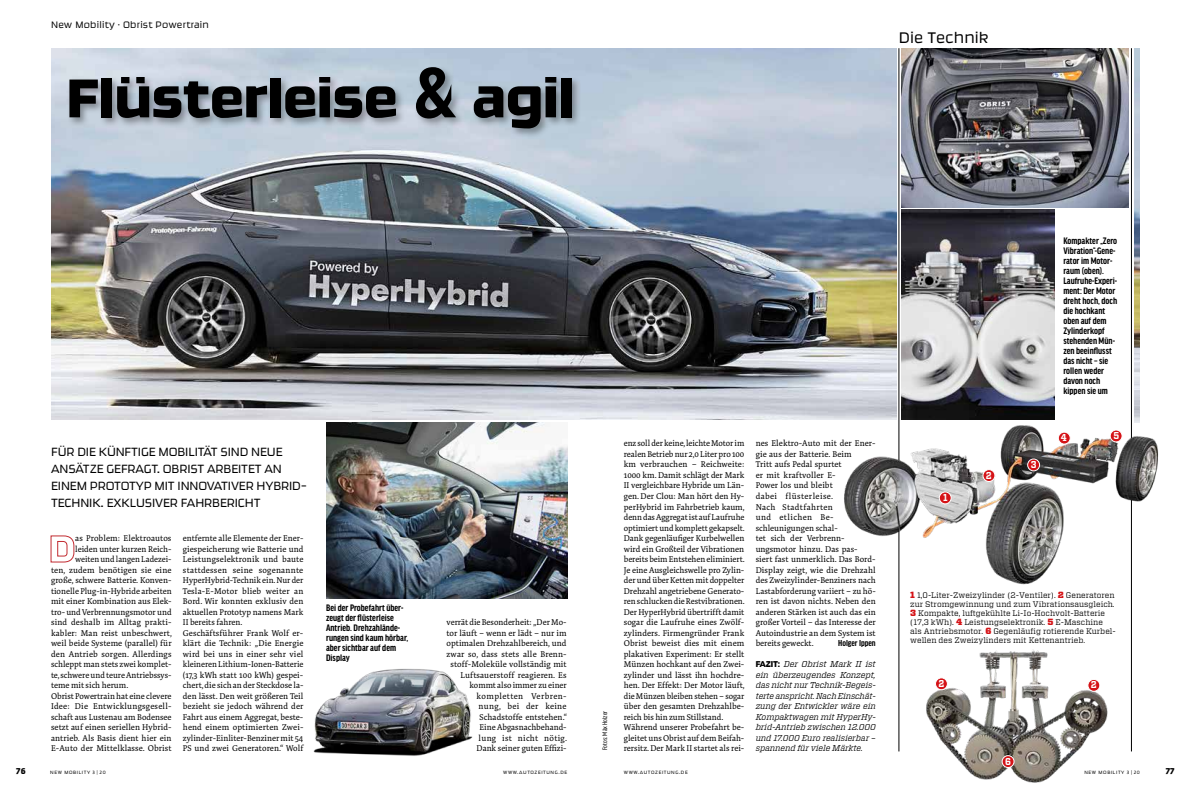
<style>
.page{position:relative;width:1191px;height:794px;background:#fff}
.page>*{position:absolute;margin:0;border:0;box-sizing:border-box;transform-origin:0 0}
.t1{font:64px "Ginger Pro";letter-spacing:-.01em;color:#000;scale:1.1 1}
.t2{font:300 18px "Ginger Pro";color:#000}
.t3{font:300 14px/17px "Ginger Pro";letter-spacing:-.01em;color:#000}
.t4{font:300 11px "Ginger Pro";letter-spacing:.02em;color:#000}
.t5{font:700 condensed 10px/10px "Good Headline Pro";color:#000}
.t6{font:700 10px "Vitesse";color:#fff;scale:.88 1}
.t7{font:10px "Ginger Pro";color:#000}
.t8{font:700 condensed 9.2px "Good Headline Pro";color:#000}
.t9{font:8.6px/10.5px "Tundra Pro";color:#000}
.t10{font:8.6px "Tundra Pro";letter-spacing:.025em;color:#000}
.t11{font:italic 8.5px/10.5px "Vitesse";letter-spacing:-.01em;color:#000;text-align:justify}
.t12{font:8px/9px "Vitesse";color:#000}
.t13{font:condensed 7px "Good Headline Pro";color:#000}
.t14{font:300 5.5px "Ginger Pro";letter-spacing:.11em;color:#000}
.s1{font-family:"Antique Olive Std";font-weight:700;font-size:66px}
.s2{font-family:"Ginger Pro";font-style:normal;font-size:10px}
.s3{font-weight:900;font-size:9px;color:#d51317}
</style>
<div class="page">
<img style="left:51px;top:48px;width:845px;height:372px">
<img style="left:1134px;top:49px;width:6px;height:351px">
<hr style="left:898px;top:48px;width:1px;height:703px;background:#000">
<hr style="left:1131px;top:48px;width:1px;height:703px;background:#000">
<img style="left:836px;top:400px;width:323px;height:205px">
<img style="left:326px;top:422px;width:241px;height:176px">
<img style="left:926px;top:649px;width:182px;height:134px">
<img style="left:901px;top:210px;width:153px;height:210px">
<img style="left:901px;top:48px;width:227px;height:159px">
<img style="left:313px;top:668px;width:160px;height:88px">
<div style="left:67px;top:65px;width:514px;height:74px;background:#000;opacity:.35"></div>
<svg style="left:50px;top:535px;width:25px;height:28px"></svg>
<div style="left:939px;top:492px;width:12px;height:12px;background:#d51317;border-radius:50%"></div>
<div style="left:939px;top:491px;width:12px;height:13px;border:1px solid #fff;border-radius:50%"></div>
<div style="left:1110px;top:430px;width:12px;height:12px;background:#d51317;border-radius:50%"></div>
<div style="left:1109px;top:429px;width:13px;height:13px;border:1px solid #fff;border-radius:50%"></div>
<div style="left:983px;top:469px;width:12px;height:12px;background:#d51317;border-radius:50%"></div>
<div style="left:982px;top:469px;width:13px;height:13px;border:1px solid #fff;border-radius:50%"></div>
<div style="left:1002px;top:755px;width:12px;height:12px;background:#d51317;border-radius:50%"></div>
<div style="left:1001px;top:755px;width:13px;height:13px;border:1px solid #fff;border-radius:50%"></div>
<div style="left:1027px;top:459px;width:12px;height:12px;background:#d51317;border-radius:50%"></div>
<div style="left:1027px;top:458px;width:13px;height:13px;border:1px solid #fff;border-radius:50%"></div>
<div style="left:1058px;top:432px;width:12px;height:12px;background:#d51317;border-radius:50%"></div>
<div style="left:1058px;top:432px;width:12px;height:12px;border:1px solid #fff;border-radius:50%"></div>
<div style="left:935px;top:678px;width:12px;height:12px;background:#d51317;border-radius:50%"></div>
<div style="left:935px;top:677px;width:12px;height:13px;border:1px solid #fff;border-radius:50%"></div>
<div style="left:1088px;top:679px;width:11px;height:12px;background:#d51317;border-radius:50%"></div>
<div style="left:1087px;top:679px;width:13px;height:12px;border:1px solid #fff;border-radius:50%"></div>
<p class="t4" style="left:51px;top:18px;width:159px">New Mobility · Obrist Powertrain</p>
<h1 class="t1" style="left:67px;top:58px;width:463px">Flüsterleise <span class="s1">&amp;</span> agil</h1>
<h2 class="t2" style="left:899px;top:27px;width:91px">Die Technik</h2>
<h3 class="t3" style="left:51px;top:443px;width:257px">FÜR DIE KÜNFTIGE MOBILITÄT SIND NEUE ANSÄTZE GEFRAGT. OBRIST ARBEITET AN EINEM PROTOTYP MIT INNOVATIVER HYBRID-TECHNIK. EXKLUSIVER FAHRBERICHT</h3>
<p class="t9" style="left:75px;top:533px;width:98px">as Problem: Elektroautos</p>
<p class="t9" style="left:75px;top:543px;width:98px">leiden unter kurzen Reich-</p>
<p class="t9" style="left:75px;top:554px;width:98px">weiten und langen Ladezei-</p>
<p class="t9" style="left:51px;top:564px;width:122px">ten, zudem benötigen sie eine</p>
<p class="t9" style="left:51px;top:575px;width:122px">große, schwere Batterie. Konven-</p>
<p class="t9" style="left:51px;top:585px;width:122px">tionelle Plug-in-Hybride arbeiten</p>
<p class="t9" style="left:51px;top:596px;width:122px">mit einer Kombination aus Elek-</p>
<p class="t9" style="left:51px;top:606px;width:122px">tro- und Verbrennungsmotor und</p>
<p class="t9" style="left:51px;top:617px;width:122px">sind deshalb im Alltag prakti-</p>
<p class="t9" style="left:51px;top:627px;width:122px">kabler: Man reist unbeschwert,</p>
<p class="t9" style="left:51px;top:638px;width:122px">weil beide Systeme (parallel) für</p>
<p class="t9" style="left:51px;top:648px;width:122px">den Antrieb sorgen. Allerdings</p>
<p class="t9" style="left:51px;top:659px;width:122px">schleppt man stets zwei komplet-</p>
<p class="t9" style="left:51px;top:669px;width:122px">te, schwere und teure Antriebssys-</p>
<p class="t9" style="left:51px;top:680px;width:79px">teme mit sich herum.</p>
<p class="t9" style="left:51px;top:690px;width:122px">Obrist Powertrain hat eine clevere</p>
<p class="t10" style="left:51px;top:701px;width:122px">Idee: Die Entwicklungsgesell-</p>
<p class="t9" style="left:51px;top:711px;width:122px">schaft aus Lustenau am Bodensee</p>
<p class="t9" style="left:51px;top:722px;width:122px">setzt auf einen seriellen Hybrid-</p>
<p class="t9" style="left:51px;top:732px;width:122px">antrieb. Als Basis dient hier ein</p>
<p class="t9" style="left:51px;top:743px;width:122px">E-Auto der Mittelklasse. Obrist</p>
<p class="t9" style="left:183px;top:533px;width:122px">entfernte alle Elemente der Ener&shy;giespeicherung wie Batterie und<br>Leistungselektronik und baute stattdessen seine sogenannte<br>HyperHybrid-Technik ein. Nur der<br>Tesla-E-Motor blieb weiter an<br>Bord. Wir konnten exklusiv den aktuellen Prototyp namens Mark<br>II bereits fahren.<br>Geschäftsführer Frank Wolf er&shy;klärt die Technik: „Die Energie wird bei uns in einer sehr viel kleineren Lithium-Ionen-Batterie (17,3 kWh statt 100 kWh) gespei&shy;chert, die sich an der Steckdose la&shy;den lässt. Den weit größeren Teil bezieht sie jedoch während der<br>Fahrt aus einem Aggregat, beste&shy;hend einem optimierten Zwei&shy;zylinder-Einliter-Benziner mit 54<br>PS und zwei Generatoren.“ Wolf</p>
<p class="t5" style="left:326px;top:603px;width:84px">Bei der Probefahrt über&shy;zeugt der flüsterleise<br>Antrieb. Drehzahlände&shy;rungen sind kaum hörbar, aber sichtbar auf dem<br>Display</p>
<p class="t9" style="left:446px;top:617px;width:122px;text-align:right">verrät die Besonderheit: „Der Mo&shy;tor läuft – wenn er lädt – nur im optimalen Drehzahlbereich, und zwar so, dass stets alle Brenn&shy;stoff-Moleküle vollständig mit<br>Luftsauerstoff reagieren. Es kommt also immer zu einer kompletten Verbren-<br>nung, bei der keine<br>Schadstoffe entstehen.“<br>Eine Abgasnachbehand-<br>lung ist nicht nötig.<br>Dank seiner guten Effizi-</p>
<p class="t13" style="left:601px;top:750px;width:41px;rotate:-90deg">Fotos: Mäx Holzer</p>
<p class="t9" style="left:624px;top:438px;width:122px">enz soll der keine, leichte Motor im realen Betrieb nur 2,0 Liter pro 100 km verbrauchen – Reichweite:<br>1000 km. Damit schlägt der Mark II vergleichbare Hybride um Län&shy;gen. Der Clou: Man hört den Hy&shy;perHybrid im Fahrbetrieb kaum, denn das Aggregat ist auf Laufruhe optimiert und komplett gekapselt.<br>Dank gegenläufiger Kurbelwellen wird ein Großteil der Vibrationen bereits beim Entstehen eliminiert.<br>Je eine Ausgleichswelle pro Zylin&shy;der und über Ketten mit doppelter Drehzahl angetriebene Generato&shy;ren schlucken die Restvibrationen.<br>Der HyperHybrid übertrifft damit sogar die Laufruhe eines Zwölf&shy;zylinders. Firmengründer Frank Obrist beweist dies mit einem plakativen Experiment: Er stellt Münzen hochkant auf den Zwei&shy;zylinder und lässt ihn hochdre&shy;hen. Der Effekt: Der Motor läuft, die Münzen bleiben stehen – sogar über den gesamten Drehzahlbe&shy;reich bis hin zum Stillstand.<br>Während unserer Probefahrt be&shy;gleitet uns Obrist auf dem Beifah&shy;rersitz. Der Mark II startet als rei-</p>
<p class="t9" style="left:755px;top:438px;width:122px">nes Elektro-Auto mit der Ener&shy;gie aus der Batterie. Beim<br>Tritt aufs Pedal spurtet<br>er mit kraftvoller E-<br>Power los und bleibt<br>dabei flüsterleise.<br>Nach Stadtfahrten<br>und etlichen Be&shy;schleunigungen schal-<br>tet sich der Verbrenn&shy;ungsmotor hinzu. Das pas&shy;siert fast unmerklich. Das Bord-<br>Display zeigt, wie die Drehzahl des Zweizylinder-Benziners nach<br>Lastabforderung variiert – zu hö&shy;ren ist davon nichts. Neben den anderen Stärken ist auch das ein großer Vorteil – das Interesse der<br>Autoindustrie an dem System ist bereits geweckt.</p>
<p class="t8" style="left:838px;top:638px;width:39px">Holger Ippen</p>
<p class="t11" style="left:755px;top:658px;width:122px"><span class="s2">FAZIT:</span> Der Obrist Mark II ist ein überzeugendes Konzept, das nicht nur Technik-Begeis&shy;terte anspricht. Nach Einschät&shy;zung der Entwickler wäre ein Kompaktwagen mit HyperHy&shy;brid-Antrieb zwischen 12.000 und 17.000 Euro realisierbar – spannend für viele Märkte.</p>
<p class="t5" style="left:1063px;top:236px;width:55px">Kompakter „Zero<br>Vibration“-Gene&shy;rator im Motor&shy;raum (oben).<br>Laufruhe-Experi&shy;ment: Der Motor dreht hoch, doch die hochkant oben auf dem<br>Zylinderkopf stehenden Mün&shy;zen beeinflusst das nicht – sie rollen weder davon noch kippen sie um</p>
<p class="t6" style="left:943px;top:491px;width:7px">1</p>
<p class="t6" style="left:986px;top:468px;width:8px">2</p>
<p class="t6" style="left:1030px;top:458px;width:8px">3</p>
<p class="t6" style="left:1060px;top:431px;width:8px">4</p>
<p class="t6" style="left:1113px;top:429px;width:8px">5</p>
<p class="t12" style="left:910px;top:590px;width:207px"><span class="s3">1</span> 1,0-Liter-Zweizylinder (2-Ventiler). <span class="s3">2</span> Generatoren zur Stromgewinnung und zum Vibrationsausgleich.<br><span class="s3">3</span> Kompakte, luftgekühlte Li-Io-Hochvolt-Batterie (17,3 kWh). <span class="s3">4</span> Leistungselektronik. <span class="s3">5</span> E-Maschine als Antriebsmotor. <span class="s3">6</span> Gegenläufig rotierende Kurbel&shy;wellen des Zweizylinders mit Kettenantrieb.</p>
<p class="t6" style="left:938px;top:677px;width:8px">2</p>
<p class="t6" style="left:1091px;top:678px;width:8px">2</p>
<p class="t6" style="left:1005px;top:754px;width:8px">6</p>
<p class="t7" style="left:16px;top:765px;width:11px">76</p>
<p class="t7" style="left:1166px;top:765px;width:10px">77</p>
<p class="t14" style="left:50px;top:769px;width:57px">NEW MOBILITY 3 | 20</p>
<p class="t14" style="left:503px;top:769px;width:65px">WWW.AUTOZEITUNG.DE</p>
<p class="t14" style="left:624px;top:769px;width:65px">WWW.AUTOZEITUNG.DE</p>
<p class="t14" style="left:1084px;top:769px;width:57px">NEW MOBILITY 3 | 20</p>
</div>
